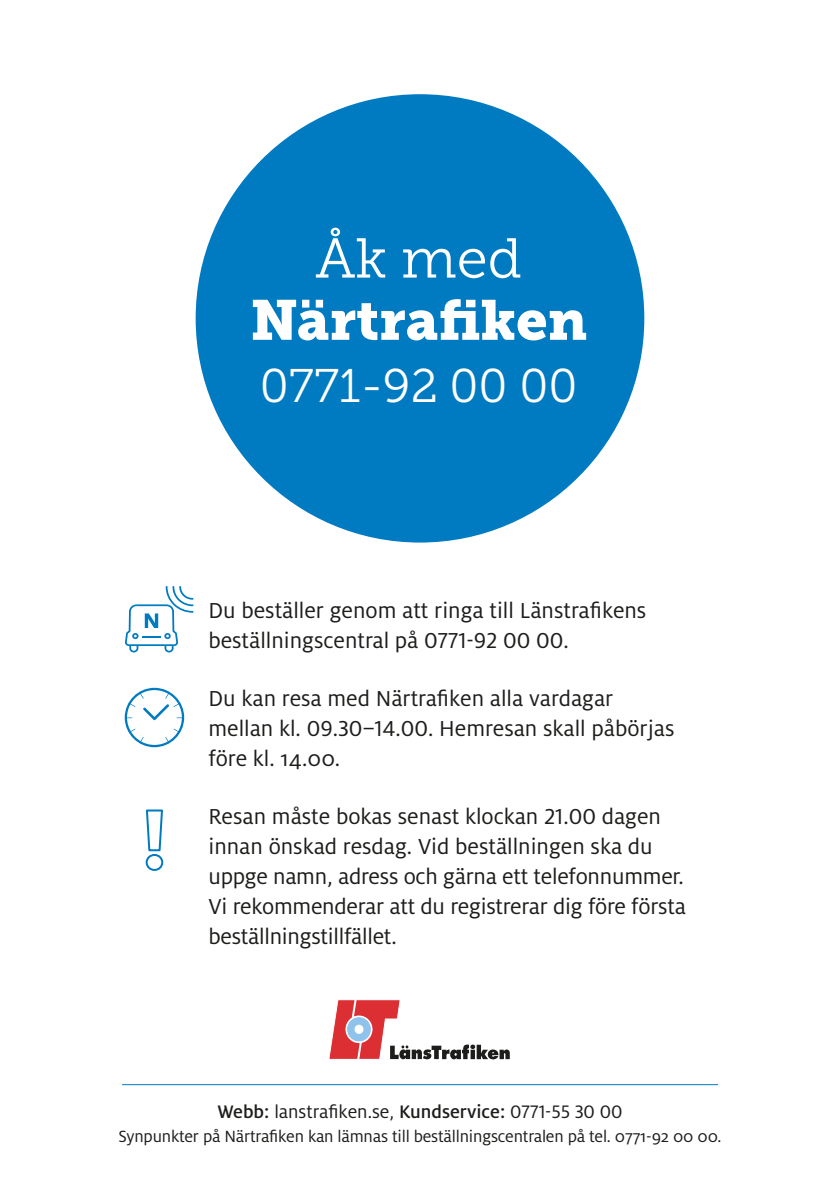
<style>
.page{position:relative;width:840px;height:1191px;background:#fff}
.page>*{position:absolute;margin:0;border:0;box-sizing:border-box;transform-origin:0 0}
.t1{font:56px "Museo Slab 900";color:#fff}
.t2{font:56px "Museo Slab 300";color:#fff}
.t3{font:47px "Museo Slab 300";color:#fff}
.t4{font:24px/30px "Milo OT";color:#1d1d1b}
.t5{font:20px "Milo OT";color:#1d1d1b}
.t6{font:18px "Milo OT";letter-spacing:-.01em;color:#1d1d1b}
.s1{font-weight:500}
</style>
<div class="page">
<svg style="left:145px;top:809px;width:19px;height:62px"></svg>
<svg style="left:329px;top:999px;width:180px;height:61px"></svg>
<svg style="left:125px;top:688px;width:59px;height:59px"></svg>
<hr style="left:122px;top:1084px;width:595px;height:1px;background:#007bc2">
<div style="left:195px;top:94px;width:449px;height:448px;background:#007bc2;border-radius:50%"></div>
<svg style="left:125px;top:586px;width:68px;height:66px"></svg>
<h1 class="t2" style="left:315px;top:228px;width:208px">Åk med</h1>
<h1 class="t1" style="left:250px;top:288px;width:338px">Närtrafiken</h1>
<h2 class="t3" style="left:260px;top:360px;width:319px">0771-92 00 00</h2>
<p class="t4" style="left:208px;top:595px;width:439px">Du beställer genom att ringa till Länstrafikens beställningscentral på 0771-92 00 00.</p>
<p class="t4" style="left:208px;top:683px;width:467px">Du kan resa med Närtrafiken alla vardagar mellan kl. 09.30–14.00. Hemresan skall påbörjas före kl. 14.00.</p>
<p class="t4" style="left:208px;top:802px;width:478px">Resan måste bokas senast klockan 21.00 dagen innan önskad resdag. Vid beställningen ska du uppge namn, adress och gärna ett telefonnummer.<br>Vi rekommenderar att du registrerar dig före första beställningstillfället.</p>
<p class="t5" style="left:217px;top:1100px;width:406px"><span class="s1">Webb:</span> lanstrafiken.se, <span class="s1">Kundservice:</span> 0771-55 30 00</p>
<p class="t6" style="left:118px;top:1126px;width:604px">Synpunkter på Närtrafiken kan lämnas till beställningscentralen på tel. 0771-92 00 00.</p>
</div>
